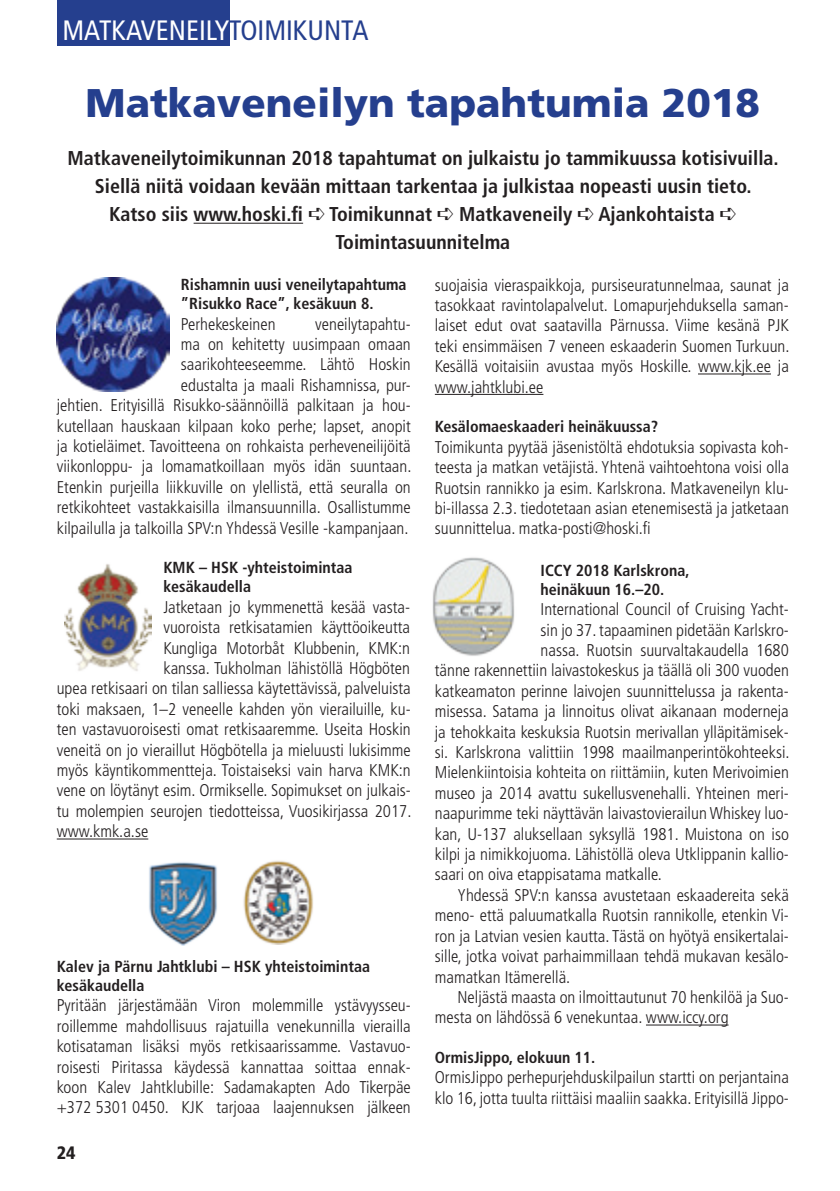
<style>
.page{position:relative;width:840px;height:1191px;background:#fff}
.page>*{position:absolute;margin:0;border:0;box-sizing:border-box;transform-origin:0 0}
.t1{font:900 40px "Frutiger";color:#253f8e}
.t2{font:condensed 28px "Frutiger";color:#fff}
.t3{font:700 condensed 20px/28px "Frutiger";color:#231f20;text-align:center}
.t4{font:900 condensed 18px "Frutiger";color:#231f20}
.t5{font:300 condensed 17px/20.4px "Frutiger";color:#231f20;text-align:justify}
.t6{font:700 condensed 16px/19.2px "Frutiger";color:#231f20}
.s1{color:#253f8e}
</style>
<div class="page">
<hr style="left:57px;top:838px;width:91px;height:1px;background:#231f20">
<hr style="left:697px;top:373px;width:73px;height:1px;background:#231f20">
<hr style="left:434px;top:394px;width:109px;height:1px;background:#231f20">
<hr style="left:645px;top:1024px;width:83px;height:1px;background:#231f20">
<hr style="left:193px;top:223px;width:110px;height:1px;background:#231f20">
<div style="left:57px;top:0;width:172px;height:45px;background:#253f8e"></div>
<img style="left:65px;top:564px;width:86px;height:107px">
<img style="left:149px;top:862px;width:68px;height:83px">
<img style="left:243px;top:860px;width:70px;height:84px">
<img style="left:432px;top:557px;width:83px;height:99px">
<img style="left:57px;top:278px;width:112px;height:113px">
<h2 class="t2" style="left:62px;top:14px;width:307px">MATKAVENEILY<span class="s1">TOIMIKUNTA</span></h2>
<h1 class="t1" style="left:86px;top:79px;width:675px">Matkaveneilyn tapahtumia 2018</h1>
<p class="t3" style="left:68px;top:144px;width:712px">Matkaveneilytoimikunnan 2018 tapahtumat on julkaistu jo tammikuussa kotisivuilla.<br>Siellä niitä voidaan kevään mittaan tarkentaa ja julkistaa nopeasti uusin tieto.<br>Katso siis www.hoski.fi ➪ Toimikunnat ➪ Matkaveneily ➪ Ajankohtaista ➪ Toimintasuunnitelma</p>
<p class="t6" style="left:181px;top:275px;width:227px">Rishamnin uusi veneilytapahtuma ”Risukko Race”, kesäkuun 8.</p>
<p class="t5" style="left:181px;top:314px;width:96px">Perhekeskeinen</p>
<p class="t5" style="left:57px;top:314px;width:356px;text-align:right">veneilytapahtu-<br>ma on kehitetty uusimpaan omaan saarikohteeseemme. Lähtö Hoskin<br>edustalta ja maali Rishamnissa, pur-<br>jehtien. Erityisillä Risukko-säännöillä palkitaan ja hou&shy;kutellaan hauskaan kilpaan koko perhe; lapset, anopit ja kotieläimet. Tavoitteena on rohkaista perheveneilijöitä viikonloppu- ja lomamatkoillaan myös idän suuntaan.<br>Etenkin purjeilla liikkuville on ylellistä, että seuralla on retkikohteet vastakkaisilla ilmansuunnilla. Osallistumme kilpailulla ja talkoilla SPV:n Yhdessä Vesille -kampanjaan.</p>
<p class="t6" style="left:163px;top:558px;width:190px">KMK – HSK -yhteistoimintaa kesäkaudella</p>
<p class="t5" style="left:163px;top:597px;width:248px">Jatketaan jo kymmenettä kesää vasta-</p>
<p class="t5" style="left:163px;top:617px;width:248px">vuoroista retkisatamien käyttöoikeutta</p>
<p class="t5" style="left:163px;top:638px;width:248px">Kungliga Motorbåt Klubbenin, KMK:n</p>
<p class="t5" style="left:163px;top:658px;width:248px">kanssa. Tukholman lähistöllä Högböten</p>
<p class="t5" style="left:57px;top:678px;width:355px">upea retkisaari on tilan salliessa käytettävissä, palveluista</p>
<p class="t5" style="left:57px;top:699px;width:355px">toki maksaen, 1–2 veneelle kahden yön vierailuille, ku-</p>
<p class="t5" style="left:57px;top:719px;width:355px">ten vastavuoroisesti omat retkisaaremme. Useita Hoskin</p>
<p class="t5" style="left:57px;top:740px;width:355px">veneitä on jo vieraillut Högbötella ja mieluusti lukisimme</p>
<p class="t5" style="left:57px;top:760px;width:355px">myös käyntikommentteja. Toistaiseksi vain harva KMK:n</p>
<p class="t5" style="left:57px;top:780px;width:355px">vene on löytänyt esim. Ormikselle. Sopimukset on julkais-</p>
<p class="t5" style="left:57px;top:801px;width:356px">tu molempien seurojen tiedotteissa, Vuosikirjassa 2017.</p>
<p class="t5" style="left:57px;top:821px;width:93px">www.kmk.a.se</p>
<p class="t6" style="left:57px;top:956px;width:314px">Kalev ja Pärnu Jahtklubi – HSK yhteistoimintaa kesäkaudella</p>
<p class="t5" style="left:57px;top:995px;width:355px">Pyritään järjestämään Viron molemmille ystävyysseu&shy;roillemme mahdollisuus rajatuilla venekunnilla vierailla kotisataman lisäksi myös retkisaarissamme. Vastavuo&shy;roisesti Piritassa käydessä kannattaa soittaa ennak&shy;koon Kalev Jahtklubille: Sadamakapten Ado Tikerpäe +372 5301 0450. KJK tarjoaa laajennuksen jälkeen</p>
<p class="t4" style="left:57px;top:1142px;width:20px">24</p>
<p class="t5" style="left:434px;top:275px;width:356px">suojaisia vieraspaikkoja, pursiseuratunnelmaa, saunat ja tasokkaat ravintolapalvelut. Lomapurjehduksella saman&shy;laiset edut ovat saatavilla Pärnussa. Viime kesänä PJK teki ensimmäisen 7 veneen eskaaderin Suomen Turkuun.<br>Kesällä voitaisiin avustaa myös Hoskille. www.kjk.ee ja www.jahtklubi.ee</p>
<p class="t6" style="left:434px;top:417px;width:225px">Kesälomaeskaaderi heinäkuussa?</p>
<p class="t5" style="left:434px;top:437px;width:355px">Toimikunta pyytää jäsenistöltä ehdotuksia sopivasta koh&shy;teesta ja matkan vetäjistä. Yhtenä vaihtoehtona voisi olla Ruotsin rannikko ja esim. Karlskrona. Matkaveneilyn klu&shy;bi-illassa 2.3. tiedotetaan asian etenemisestä ja jatketaan suunnittelua. matka-posti@hoski.fi</p>
<p class="t6" style="left:540px;top:560px;width:150px">ICCY 2018 Karlskrona, heinäkuun 16.–20.</p>
<p class="t5" style="left:540px;top:599px;width:250px">International Council of Cruising Yacht-</p>
<p class="t5" style="left:540px;top:620px;width:250px">sin jo 37. tapaaminen pidetään Karlskro-</p>
<p class="t5" style="left:540px;top:640px;width:250px">nassa. Ruotsin suurvaltakaudella 1680</p>
<p class="t5" style="left:434px;top:660px;width:355px">tänne rakennettiin laivastokeskus ja täällä oli 300 vuoden</p>
<p class="t5" style="left:434px;top:681px;width:355px">katkeamaton perinne laivojen suunnittelussa ja rakenta-</p>
<p class="t5" style="left:434px;top:701px;width:355px">misessa. Satama ja linnoitus olivat aikanaan moderneja</p>
<p class="t5" style="left:434px;top:722px;width:355px">ja tehokkaita keskuksia Ruotsin merivallan ylläpitämisek-</p>
<p class="t5" style="left:434px;top:742px;width:356px">si. Karlskrona valittiin 1998 maailmanperintökohteeksi.</p>
<p class="t5" style="left:434px;top:762px;width:355px">Mielenkiintoisia kohteita on riittämiin, kuten Merivoimien</p>
<p class="t5" style="left:434px;top:783px;width:355px">museo ja 2014 avattu sukellusvenehalli. Yhteinen meri-</p>
<p class="t5" style="left:434px;top:803px;width:355px">naapurimme teki näyttävän laivastovierailun Whiskey luo-</p>
<p class="t5" style="left:434px;top:824px;width:355px">kan, U-137 aluksellaan syksyllä 1981. Muistona on iso</p>
<p class="t5" style="left:434px;top:844px;width:355px">kilpi ja nimikkojuoma. Lähistöllä oleva Utklippanin kallio-</p>
<p class="t5" style="left:434px;top:864px;width:228px">saari on oiva etappisatama matkalle.</p>
<p class="t5" style="left:457px;top:885px;width:332px">Yhdessä SPV:n kanssa avustetaan eskaadereita sekä</p>
<p class="t5" style="left:434px;top:905px;width:355px">meno- että paluumatkalla Ruotsin rannikolle, etenkin Vi-</p>
<p class="t5" style="left:434px;top:926px;width:355px">ron ja Latvian vesien kautta. Tästä on hyötyä ensikertalai-</p>
<p class="t5" style="left:434px;top:946px;width:355px">sille, jotka voivat parhaimmillaan tehdä mukavan kesälo-</p>
<p class="t5" style="left:434px;top:966px;width:137px">mamatkan Itämerellä.</p>
<p class="t5" style="left:457px;top:987px;width:332px">Neljästä maasta on ilmoittautunut 70 henkilöä ja Suo-</p>
<p class="t5" style="left:434px;top:1007px;width:295px">mesta on lähdössä 6 venekuntaa. www.iccy.org</p>
<p class="t6" style="left:434px;top:1047px;width:162px">OrmisJippo, elokuun 11.</p>
<p class="t5" style="left:434px;top:1067px;width:355px">OrmisJippo perhepurjehduskilpailun startti on perjantaina klo 16, jotta tuulta riittäisi maaliin saakka. Erityisillä Jippo-</p>
</div>
